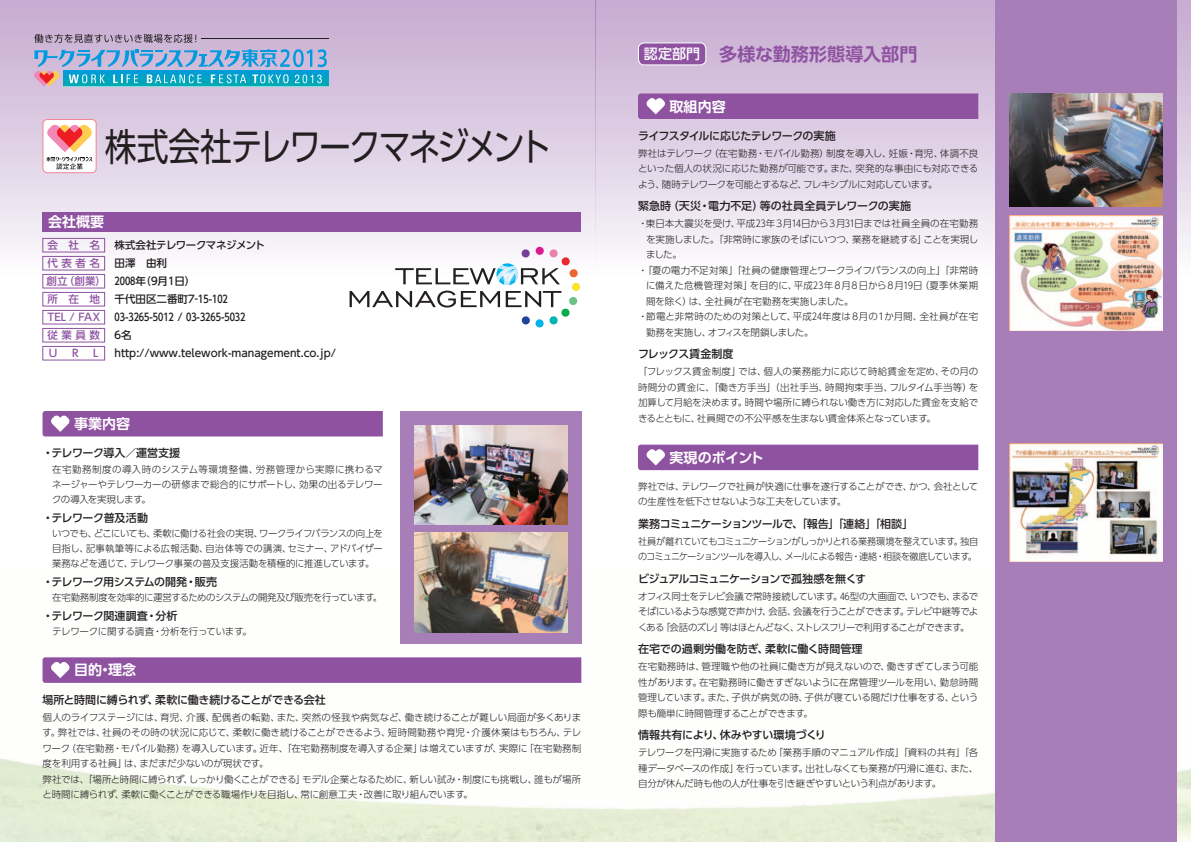
<style>
.page{position:relative;width:1191px;height:842px;background:#fff}
.page>*{position:absolute;margin:0;border:0;box-sizing:border-box;transform-origin:0 0}
.t1{font:38px "UD Shin Go Pro";letter-spacing:-.07em;color:#231f20;scale:.84 1}
.t2{font:700 18px "UD Shin Go Pro De";color:#8e52a1}
.t3{font:700 14px "UD Shin Go Pro De";color:#fff}
.t4{font:700 14px "UD Shin Go Pro De";letter-spacing:-.02em;color:#fff}
.t5{font:500 11px "UD Shin Go Pro";letter-spacing:-.04em;color:#231f20}
.t6{font:500 11px "UD Shin Go Pro";letter-spacing:-.065em;color:#231f20}
.t7{font:500 11px "UD Shin Go Pro";letter-spacing:-.06em;color:#231f20}
.t8{font:500 11px "UD Shin Go Pro";letter-spacing:.005em;color:#231f20}
.t9{font:500 11px "UD Shin Go Pro";color:#231f20}
.t10{font:500 10.5px/18px "UD Shin Go Pro";color:#231f20}
.t11{font:500 10.5px "UD Shin Go Pro";letter-spacing:.04em;color:#8e52a1}
.t12{font:500 10.5px "UD Shin Go Pro";letter-spacing:-.045em;color:#231f20}
.t13{font:300 9.5px/15.5px "UD Shin Go Pro";letter-spacing:-.025em;color:#231f20;text-align:justify}
.t14{font:300 9.5px/15.5px "UD Shin Go Pro";letter-spacing:-.065em;color:#231f20;scale:.96 1}
.t15{font:300 9.5px "UD Shin Go Pro";letter-spacing:.01em;color:#231f20}
.t16{font:300 9.5px "UD Shin Go Pro";letter-spacing:-.005em;color:#231f20}
.t17{font:300 9.5px "UD Shin Go Pro";letter-spacing:-.065em;color:#231f20}
.s1{color:#8e52a1}
.s2{font-family:"UD Shin Go Pro";font-weight:500;font-size:14px;color:#fff}
</style>
<div class="page">
<div style="left:0;top:0;width:595px;height:275px;background:linear-gradient(to bottom,#c4a8ce,#faf8fc)"></div>
<div style="left:595px;top:0;width:596px;height:275px;background:linear-gradient(to bottom,#c5a8cf,#fafafc)"></div>
<div style="left:400px;top:411px;width:181px;height:232px;background:#a87eb8"></div>
<div style="left:995px;top:0;width:181px;height:842px;background:#a87eb8"></div>
<img style="left:414px;top:425px;width:153px;height:99px">
<img style="left:414px;top:533px;width:153px;height:99px">
<img style="left:1009px;top:94px;width:153px;height:113px">
<img style="left:1009px;top:215px;width:153px;height:115px">
<img style="left:1009px;top:444px;width:153px;height:117px">
<svg style="left:349px;top:291px;width:151px;height:17px"></svg>
<svg style="left:535px;top:247px;width:9px;height:8px"></svg>
<div style="left:572px;top:283px;width:8px;height:8px;background:#fae229;border-radius:4px"></div>
<svg style="left:506px;top:291px;width:71px;height:34px"></svg>
<svg style="left:395px;top:249px;width:183px;height:36px"></svg>
<div style="left:43px;top:238px;width:62px;height:14px;border:1px solid #8e52a1"></div>
<div style="left:43px;top:256px;width:62px;height:14px;border:1px solid #8e52a1"></div>
<div style="left:43px;top:274px;width:62px;height:14px;border:1px solid #8e52a1"></div>
<div style="left:43px;top:292px;width:62px;height:14px;border:1px solid #8e52a1"></div>
<div style="left:43px;top:310px;width:62px;height:14px;border:1px solid #8e52a1"></div>
<div style="left:43px;top:328px;width:62px;height:14px;border:1px solid #8e52a1"></div>
<div style="left:43px;top:346px;width:62px;height:14px;border:1px solid #8e52a1"></div>
<div style="left:43px;top:212px;width:538px;height:20px;background:#8e52a1"></div>
<div style="left:43px;top:120px;width:53px;height:53px;background:#fff;border-radius:4px"></div>
<div style="left:43px;top:119px;width:54px;height:54px;border:1px solid #f38694;border-radius:4px"></div>
<svg style="left:46px;top:124px;width:47px;height:45px"></svg>
<div style="left:638px;top:43px;width:68px;height:22px;background:#8e52a1;border-radius:6px"></div>
<div style="left:638px;top:43px;width:68px;height:22px;border:1px solid #fff;border-radius:6px"></div>
<div style="left:638px;top:93px;width:340px;height:26px;background:#8e52a1"></div>
<div style="left:638px;top:445px;width:340px;height:25px;background:#8e52a1"></div>
<div style="left:43px;top:411px;width:340px;height:25px;background:#8e52a1"></div>
<svg style="left:43px;top:657px;width:538px;height:26px;background:#9157a3"></svg>
<img style="left:64px;top:71px;width:265px;height:16px">
<hr style="left:201px;top:39px;width:127px;height:1px;background:#231f20">
<svg style="left:34px;top:34px;width:162px;height:9px"></svg>
<svg style="left:34px;top:49px;width:293px;height:37px;background:#6aaed2"></svg>
<h1 class="t1" style="left:105px;top:116px;width:533px">株式会社テレワークマネジメント</h1>
<h3 class="t3" style="left:48px;top:210px;width:58px">会社概要</h3>
<p class="t11" style="left:47px;top:237px;width:54px">会　社　名</p>
<p class="t12" style="left:115px;top:237px;width:152px">株式会社テレワークマネジメント</p>
<p class="t11" style="left:47px;top:255px;width:54px">代表者名</p>
<p class="t10" style="left:47px;top:254px;width:150px;text-indent:68px">田澤　由利<br><span class="s1">創立（創業）</span> 2008年（9月1日）<span class="s1">所　在　地</span></p>
<p class="t10" style="left:115px;top:290px;width:125px">千代田区二番町7-15-102　</p>
<p class="t10" style="left:47px;top:308px;width:200px;text-indent:67px">03-3265-5012 / 03-3265-5032<span class="s1">従業員数</span> 6名<br><span class="s1">U　R　L</span></p>
<p class="t11" style="left:47px;top:309px;width:54px">TEL / FAX</p>
<p class="t10" style="left:115px;top:344px;width:223px">http://www.telework-management.co.jp/</p>
<h3 class="t3" style="left:74px;top:412px;width:58px">事業内容</h3>
<p class="t5" style="left:43px;top:444px;width:139px">・テレワーク導入／運営支援</p>
<p class="t13" style="left:52px;top:461px;width:332px;line-height:15px">在宅勤務制度の導入時のシステム等環境整備、労務管理から実際に携わるマネージャーやテレワーカーの研修まで総合的にサポートし、効果の出るテレワークの導入を実現します。</p>
<p class="t5" style="left:43px;top:509px;width:107px">・テレワーク普及活動</p>
<p class="t13" style="left:52px;top:525px;width:332px;line-height:15px">いつでも、どこにいても、柔軟に働ける社会の実現、ワークライフバランスの向上を目指し、記事執筆等による広報活動、自治体等での講演、セミナー、アドバイザー業務などを通じて、テレワーク事業の普及支援活動を積極的に推進しています。</p>
<p class="t5" style="left:43px;top:573px;width:176px">・テレワーク用システムの開発・販売</p>
<p class="t13" style="left:52px;top:589px;width:331px">在宅勤務制度を効率的に運営するためのシステムの開発及び販売を行っています。</p>
<p class="t5" style="left:43px;top:607px;width:136px">・テレワーク関連調査・分析</p>
<p class="t13" style="left:52px;top:624px;width:201px">テレワークに関する調査・分析を行っています。</p>
<h3 class="t3" style="left:74px;top:659px;width:64px">目的・理念</h3>
<p class="t5" style="left:43px;top:691px;width:285px">場所と時間に縛られず、柔軟に働き続けることができる会社</p>
<p class="t13" style="left:43px;top:709px;width:540px;text-align:left">個人のライフステージには、育児、介護、配偶者の転勤、また、突然の怪我や病気など、働き続けることが難しい局面が多くあります。弊社では、社員のその時の状況に応じて、柔軟に働き続けることができるよう、短時間勤務や育児・介護休業はもちろん、テレワーク（在宅勤務・モバイル勤務）を導入しています。近年、「在宅勤務制度を導入する企業」は増えていますが、実際に「在宅勤務制度を利用する社員」は、まだまだ少ないのが現状です。<br>弊社では、「場所と時間に縛られず、しっかり働くことができる」モデル企業となるために、新しい試み・制度にも挑戦し、誰もが場所と時間に縛られず、柔軟に働くことができる職場作りを目指し、常に創意工夫・改善に取り組んでいます。</p>
<h2 class="t2" style="left:644px;top:39px;width:275px"><span class="s2">認定部門</span> 多様な勤務形態導入部門</h2>
<h3 class="t3" style="left:669px;top:95px;width:57px">取組内容</h3>
<p class="t6" style="left:638px;top:127px;width:199px">ライフスタイルに応じたテレワークの実施</p>
<p class="t13" style="left:638px;top:145px;width:342px">弊社はテレワーク（在宅勤務・モバイル勤務）制度を導入し、妊娠・育児、体調不良といった個人の状況に応じた勤務が可能です。また、突発的な事由にも対応できるよう、随時テレワークを可能とするなど、フレキシブルに対応しています。</p>
<p class="t8" style="left:638px;top:197px;width:274px">緊急時（天災・電力不足）等の社員全員テレワークの実施</p>
<p class="t16" style="left:638px;top:216px;width:342px">・東日本大震災を受け、平成23年３月14日から３月31日までは社員全員の在宅勤務</p>
<p class="t13" style="left:646px;top:231px;width:334px">を実施しました。「非常時に家族のそばにいつつ、業務を継続する」ことを実現し</p>
<p class="t13" style="left:646px;top:247px;width:38px">ました。</p>
<p class="t13" style="left:638px;top:262px;width:342px">・「夏の電力不足対策」「社員の健康管理とワークライフバランスの向上」「非常時</p>
<p class="t15" style="left:646px;top:278px;width:334px">に備えた危機管理対策」を目的に、平成23年８月８日から８月19日（夏季休業期</p>
<p class="t13" style="left:646px;top:293px;width:209px">間を除く）は、全社員が在宅勤務を実施しました。</p>
<p class="t15" style="left:638px;top:309px;width:342px">・節電と非常時のための対策として、平成24年度は８月の１か月間、全社員が在宅</p>
<p class="t17" style="left:646px;top:325px;width:169px">勤務を実施し、オフィスを閉鎖しました。</p>
<p class="t5" style="left:638px;top:345px;width:97px">フレックス賃金制度</p>
<p class="t13" style="left:638px;top:364px;width:342px">「フレックス賃金制度」では、個人の業務能力に応じて時給賃金を定め、その月の時間分の賃金に、「働き方手当」（出社手当、時間拘束手当、フルタイム手当等）を加算して月給を決めます。時間や場所に縛られない働き方に対応した賃金を支給できるとともに、社員間での不公平感を生まない賃金体系となっています。</p>
<h3 class="t4" style="left:669px;top:446px;width:96px">実現のポイント</h3>
<p class="t13" style="left:638px;top:478px;width:342px">弊社では、テレワークで社員が快適に仕事を遂行することができ、かつ、会社としての生産性を低下させないような工夫をしています。</p>
<p class="t7" style="left:638px;top:514px;width:277px">業務コミュニケーションツールで、「報告」「連絡」「相談」</p>
<p class="t14" style="left:638px;top:533px;width:356px">社員が離れていてもコミュニケーションがしっかりとれる業務環境を整えています。独自のコミュニケーションツールを導入し、メールによる報告・連絡・相談を徹底しています。</p>
<p class="t6" style="left:638px;top:569px;width:230px">ビジュアルコミュニケーションで孤独感を無くす</p>
<p class="t13" style="left:638px;top:588px;width:342px">オフィス同士をテレビ会議で常時接続しています。46型の大画面で、いつでも、まるでそばにいるような感覚で声かけ、会話、会議を行うことができます。テレビ中継等でよくある「会話のズレ」等はほとんどなく、ストレスフリーで利用することができます。</p>
<p class="t9" style="left:638px;top:640px;width:226px">在宅での過剰労働を防ぎ、柔軟に働く時間管理</p>
<p class="t13" style="left:638px;top:658px;width:342px">在宅勤務時は、管理職や他の社員に働き方が見えないので、働きすぎてしまう可能性があります。在宅勤務時に働きすぎないように在席管理ツールを用い、勤怠時間管理しています。また、子供が病気の時、子供が寝ている間だけ仕事をする、という際も簡単に時間管理することができます。</p>
<p class="t5" style="left:638px;top:726px;width:189px">情報共有により、休みやすい環境づくり</p>
<p class="t13" style="left:638px;top:744px;width:342px">テレワークを円滑に実施するため「業務手順のマニュアル作成」「資料の共有」「各種データベースの作成」を行っています。出社しなくても業務が円滑に進む、また、自分が休んだ時も他の人が仕事を引き継ぎやすいという利点があります。</p>
</div>
